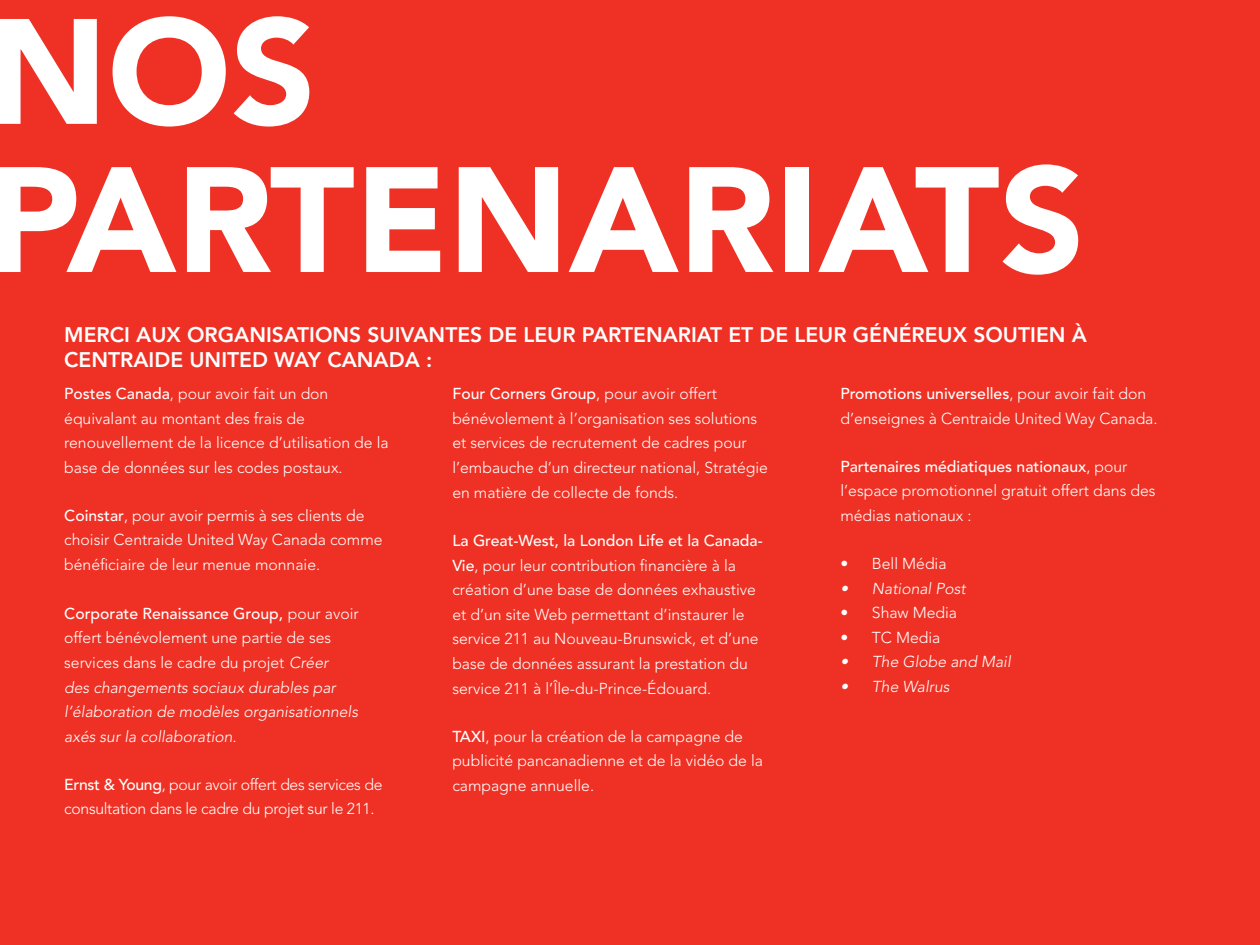
<style>
.page{position:relative;width:1260px;height:945px;background:#ee3124}
.page>*{position:absolute;margin:0;border:0;box-sizing:border-box;transform-origin:0 0}
.t1{font:900 148.22px/148.2px "Avenir";color:#fff}
.t2{font:800 21px/24.5px "Avenir";color:#fff}
.t3{font:300 15.75px/24.5px "Avenir";color:#fff}
.t4{font:italic 300 15.75px/24.7px "Avenir";color:#fff}
.t5{font:300 15.75px/24.5px "Avenir";letter-spacing:-.02em;color:#fff}
.s1{font-weight:500}
.s2{font-weight:500;font-style:normal}
.s3{font-style:normal}
</style>
<div class="page">
<h1 class="t1" style="left:-13px;top:-3px;width:1099px">NOS<br>PARTENARIATS</h1>
<h2 class="t2" style="left:64px;top:323px;width:1024px">MERCI AUX ORGANISATIONS SUIVANTES DE LEUR PARTENARIAT ET DE LEUR GÉNÉREUX SOUTIEN À<br>CENTRAIDE UNITED WAY CANADA :</h2>
<p class="t3" style="left:64px;top:381px;width:326px"><span class="s1">Postes Canada</span>, pour avoir fait un don équivalant au montant des frais de renouvellement de la licence d’utilisation de la base de données sur les codes postaux.</p>
<p class="t3" style="left:64px;top:503px;width:320px"><span class="s1">Coinstar</span>, pour avoir permis à ses clients de choisir Centraide United Way Canada comme bénéficiaire de leur menue monnaie.</p>
<p class="t4" style="left:64px;top:601px;width:296px"><span class="s2">Corporate Renaissance Group,</span> <span class="s3">pour avoir offert bénévolement une partie de ses services dans le cadre du projet</span> Créer<br>des changements sociaux durables par l’élaboration de modèles organisationnels axés sur la collaboration.</p>
<p class="t5" style="left:64px;top:772px;width:320px"><span class="s1">Ernst &amp; Young</span>, pour avoir offert des services de consultation dans le cadre du projet sur le 211.</p>
<p class="t3" style="left:452px;top:381px;width:317px"><span class="s1">Four Corners Group</span>, pour avoir offert bénévolement à l’organisation ses solutions et services de recrutement de cadres pour l’embauche d’un directeur national, Stratégie en matière de collecte de fonds.</p>
<p class="t3" style="left:452px;top:528px;width:312px"><span class="s1">La Great-West, la London Life et la Canada-Vie</span>, pour leur contribution financière à la création d’une base de données exhaustive et d’un site Web permettant d’instaurer le service 211 au Nouveau-Brunswick, et d’une base de données assurant la prestation du service 211 à l’Île-du-Prince-Édouard.</p>
<p class="t3" style="left:452px;top:724px;width:312px"><span class="s1">TAXI</span>, pour la création de la campagne de publicité pancanadienne et de la vidéo de la campagne annuelle.</p>
<p class="t3" style="left:840px;top:382px;width:319px"><span class="s1">Promotions universelles</span>, pour avoir fait don d’enseignes à Centraide United Way Canada.</p>
<p class="t3" style="left:840px;top:454px;width:317px"><span class="s1">Partenaires médiatiques nationaux</span>, pour l’espace promotionnel gratuit offert dans des médias nationaux :</p>
<p class="t3" style="left:840px;top:551px;width:108px">• Bell Média</p>
<p class="t4" style="left:840px;top:576px;width:127px">• National Post</p>
<p class="t3" style="left:840px;top:600px;width:118px">• Shaw Media</p>
<p class="t3" style="left:840px;top:625px;width:102px">• TC Media</p>
<p class="t4" style="left:840px;top:649px;width:172px">• The Globe and Mail</p>
<p class="t4" style="left:840px;top:674px;width:111px">• The Walrus</p>
</div>
